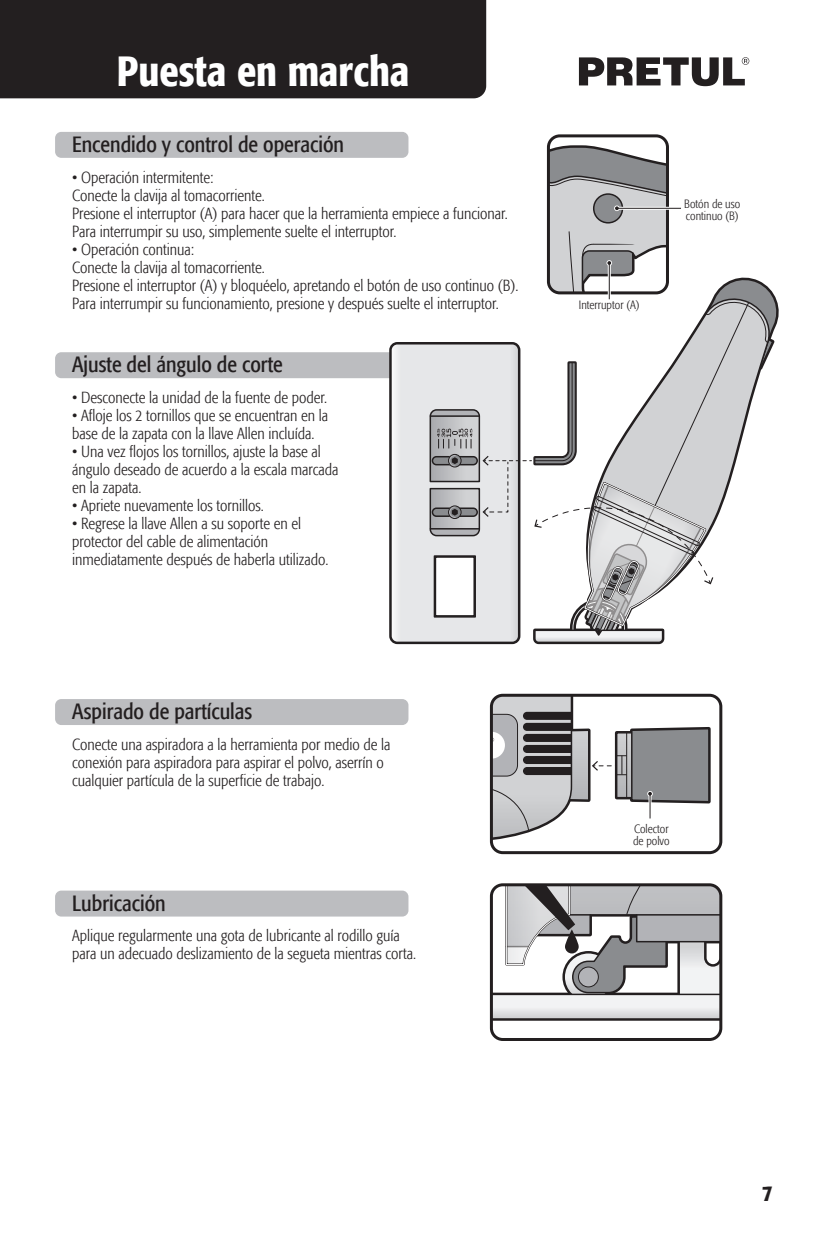
<style>
.page{position:relative;width:828px;height:1253px;background:#fff}
.page>*{position:absolute;margin:0;border:0;box-sizing:border-box;transform-origin:0 0}
.t1{font:500 condensed 42px "Formata";color:#fff}
.t2{font:condensed 22px "Formata";color:#231f20}
.t3{font:500 condensed 22px "Formata";color:#231f20}
.t4{font:300 condensed 16px/18px "Formata";color:#231f20}
.t5{font:300 condensed 12px/12px "Formata";color:#231f20}
</style>
<div class="page">
<div style="left:0;top:0;width:486px;height:98px;background:#231f20"></div>
<div style="left:55px;top:132px;width:353px;height:26px;background:#bcbdc0;border-radius:6px"></div>
<div style="left:55px;top:352px;width:353px;height:26px;background:#bcbdc0;border-radius:6px"></div>
<div style="left:55px;top:699px;width:353px;height:26px;background:#bcbdc0;border-radius:6px"></div>
<div style="left:55px;top:891px;width:353px;height:26px;background:#bcbdc0;border-radius:6px"></div>
<div style="left:547px;top:134px;width:122px;height:160px;border:3px solid #231f20;border-radius:11px"></div>
<div style="left:490px;top:694px;width:232px;height:160px;border:3px solid #231f20;border-radius:11px"></div>
<svg style="left:494px;top:887px;width:224px;height:134px"></svg>
<div style="left:490px;top:883px;width:232px;height:158px;border:3px solid #231f20;border-radius:11px"></div>
<svg style="left:391px;top:144px;width:388px;height:501px"></svg>
<svg style="left:491px;top:695px;width:230px;height:149px"></svg>
<svg style="left:579px;top:57px;width:170px;height:29px"></svg>
<h1 class="t1" style="left:117px;top:46px;width:294px">Puesta en marcha</h1>
<h2 class="t2" style="left:72px;top:131px;width:273px">Encendido y control de operación</h2>
<p class="t4" style="left:72px;top:168px;width:437px">• Operación intermitente:<br>Conecte la clavija al tomacorriente.<br>Presione el interruptor (A) para hacer que la herramienta empiece a funcionar.<br>Para interrumpir su uso, simplemente suelte el interruptor.</p>
<p class="t4" style="left:72px;top:240px;width:448px">• Operación continua:<br>Conecte la clavija al tomacorriente.<br>Presione el interruptor (A) y bloquéelo, apretando el botón de uso continuo (B).<br>Para interrumpir su funcionamiento, presione y después suelte el interruptor.</p>
<h2 class="t2" style="left:72px;top:352px;width:212px">Ajuste del ángulo de corte</h2>
<p class="t4" style="left:72px;top:388px;width:256px">• Desconecte la unidad de la fuente de poder.</p>
<p class="t4" style="left:72px;top:406px;width:257px">• Afloje los 2 tornillos que se encuentran en la base de la zapata con la llave Allen incluída.</p>
<p class="t4" style="left:72px;top:442px;width:268px">• Una vez flojos los tornillos, ajuste la base al ángulo deseado de acuerdo a la escala marcada en la zapata.</p>
<p class="t4" style="left:72px;top:496px;width:193px">• Apriete nuevamente los tornillos.</p>
<p class="t4" style="left:72px;top:514px;width:258px">• Regrese la llave Allen a su soporte en el protector del cable de alimentación inmediatamente después de haberla utilizado.</p>
<h2 class="t2" style="left:72px;top:698px;width:182px">Aspirado de partículas</h2>
<p class="t4" style="left:72px;top:735px;width:320px">Conecte una aspiradora a la herramienta por medio de la conexión para aspiradora para aspirar el polvo, aserrín o cualquier partícula de la superficie de trabajo.</p>
<h2 class="t2" style="left:72px;top:890px;width:95px">Lubricación</h2>
<p class="t4" style="left:72px;top:927px;width:345px">Aplique regularmente una gota de lubricante al rodillo guía para un adecuado deslizamiento de la segueta mientras corta.</p>
<p class="t5" style="left:579px;top:299px;width:62px">Interruptor (A)</p>
<p class="t5" style="left:684px;top:198px;width:57px">Botón de uso continuo (B)</p>
<p class="t5" style="left:633px;top:823px;width:38px">Colector de polvo</p>
<h2 class="t3" style="left:762px;top:1180px;width:12px">7</h2>
</div>
